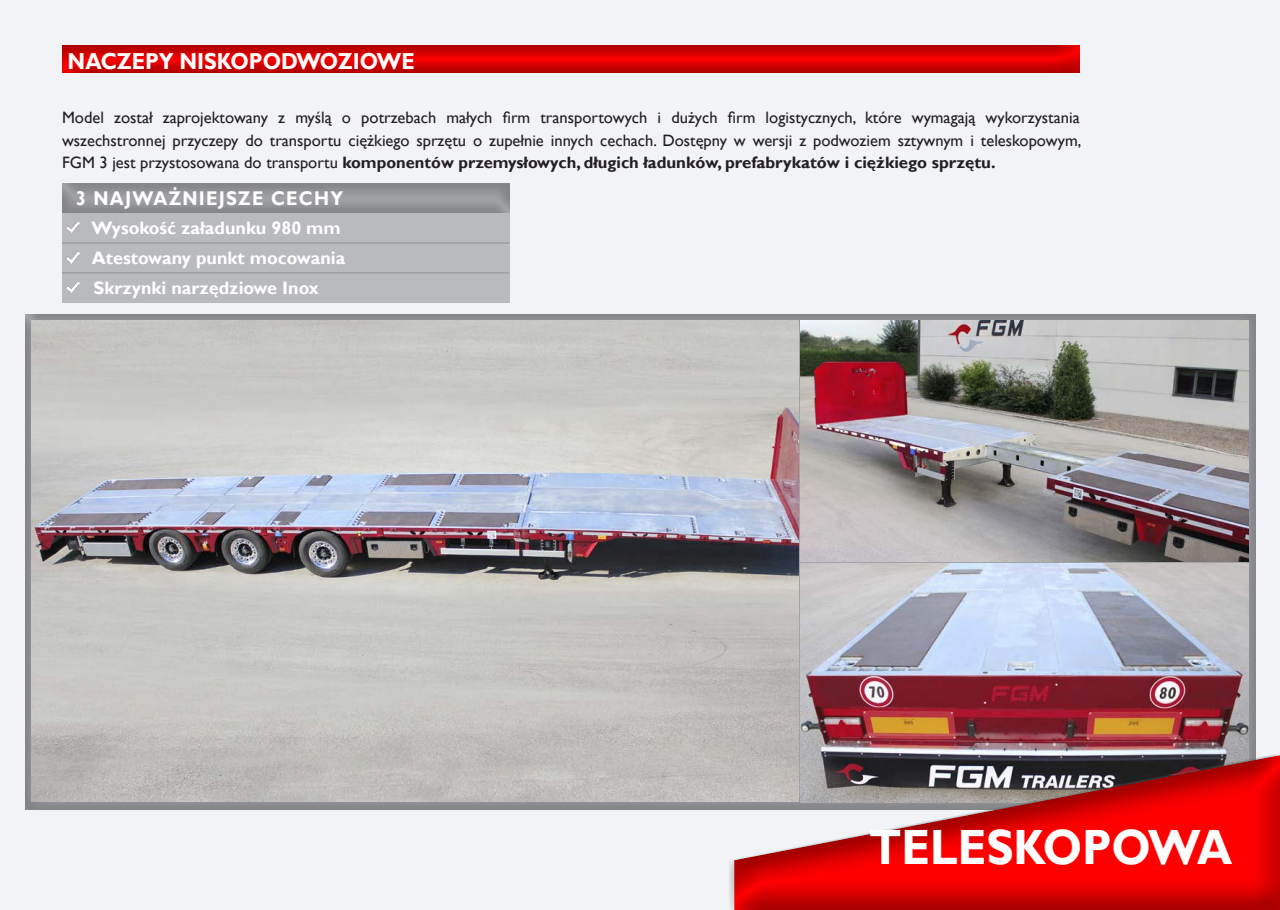
<style>
.page{position:relative;width:1280px;height:910px;background:#fff}
.page>*{position:absolute;margin:0;border:0;box-sizing:border-box;transform-origin:0 0}
.t1{font:700 49.5px "Gill Sans";color:#fff;scale:.91 1}
.t2{font:700 23.1px "Gill Sans";color:#fff;scale:.91 1}
.t3{font:700 19.8px "Gill Sans";letter-spacing:.07em;color:#fff;scale:.91 1}
.t4{font:700 18px "Gill Sans";color:#fff}
.t5{font:16.5px "Gill Sans";color:#231f20}
.t6{font:700 16.5px "Gill Sans";color:#231f20}
.s1{font-weight:400}
</style>
<div class="page">
<div style="left:24px;top:312px;width:1232px;height:498px;background:#231f20;opacity:.3"></div>
<div style="left:51px;top:37px;width:1029px;height:37px;background:#231f20;opacity:.68"></div>
<img style="left:32px;top:320px;width:766px;height:482px">
<img style="left:800px;top:320px;width:448px;height:241px">
<img style="left:800px;top:564px;width:448px;height:188px">
<div style="left:61px;top:182px;width:450px;height:33px;background:#231f20;opacity:.3"></div>
<div style="left:62px;top:213px;width:448px;height:30px;background:#b9babe"></div>
<div style="left:62px;top:243px;width:448px;height:30px;background:#b9babe"></div>
<div style="left:62px;top:273px;width:448px;height:30px;background:#b9babe"></div>
<hr style="left:62px;top:242px;width:448px;height:2px;background:#949599">
<hr style="left:62px;top:272px;width:448px;height:1px;background:#949599">
<img style="left:66px;top:281px;width:14px;height:12px">
<img style="left:66px;top:252px;width:14px;height:11px">
<img style="left:66px;top:221px;width:14px;height:11px">
<div style="left:727px;top:752px;width:553px;height:158px;background:#231f20;opacity:.68"></div>
<div style="left:734px;top:755px;width:546px;height:155px;background:#231f20;opacity:.68"></div>
<p class="t2" style="left:68px;top:47px;width:383px">NACZEPY NISKOPODWOZIOWE</p>
<p class="t5" style="left:62px;top:108px;width:1019px">Model został zaprojektowany z myślą o potrzebach małych firm transportowych i dużych firm logistycznych, które wymagają wykorzystania</p>
<p class="t5" style="left:62px;top:131px;width:1021px">wszechstronnej przyczepy do transportu ciężkiego sprzętu o zupełnie innych cechach. Dostępny w wersji z podwoziem sztywnym i teleskopowym,</p>
<p class="t6" style="left:62px;top:153px;width:935px"><span class="s1">FGM 3 jest przystosowana do transportu</span> komponentów przemysłowych, długich ładunków, prefabrykatów i ciężkiego sprzętu.</p>
<p class="t3" style="left:76px;top:186px;width:295px">3 NAJWAŻNIEJSZE CECHY</p>
<p class="t4" style="left:91px;top:217px;width:251px">Wysokość załadunku 980 mm</p>
<p class="t4" style="left:92px;top:247px;width:255px">Atestowany punkt mocowania</p>
<p class="t4" style="left:94px;top:277px;width:227px">Skrzynki narzędziowe Inox</p>
<p class="t1" style="left:869px;top:818px;width:401px">TELESKOPOWA</p>
</div>
